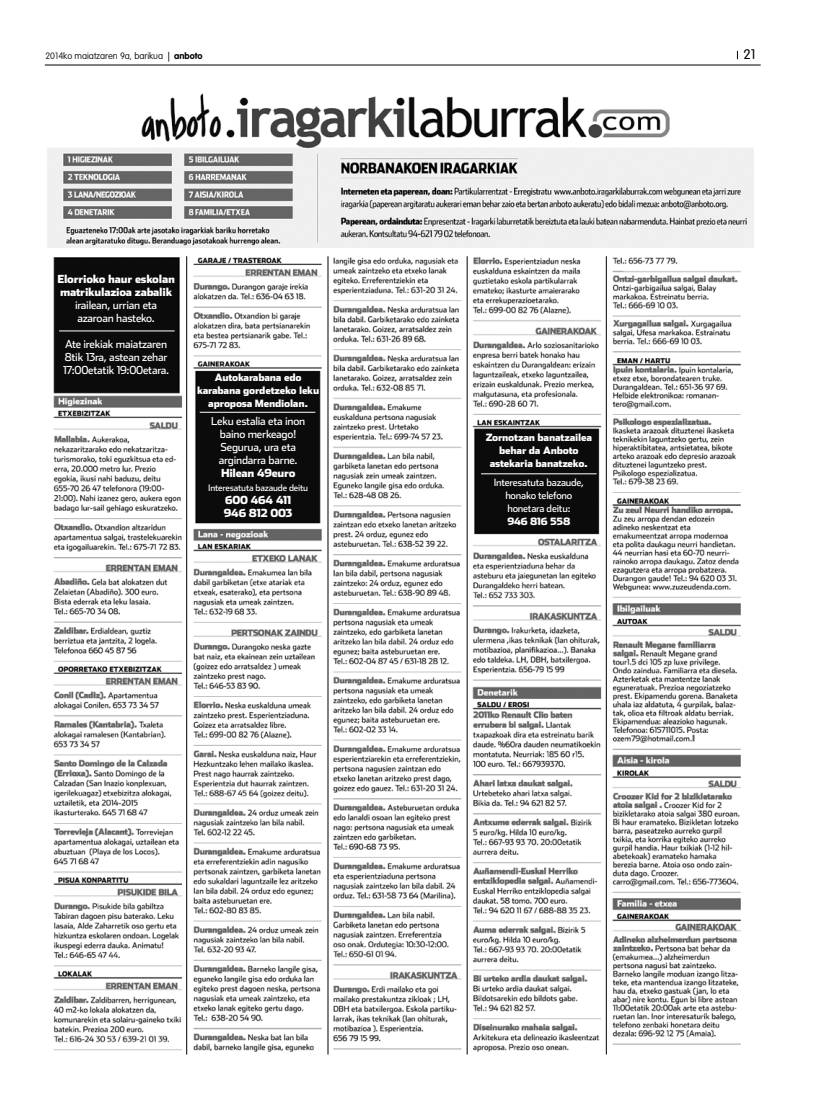
<style>
.page{position:relative;width:823px;height:1112px;background:#fff}
.page>*{position:absolute;margin:0;border:0;box-sizing:border-box;transform-origin:0 0}
.t1{font:300 13.7px "VAG Rounded";color:#000}
.t2{font:11px/13px "Stainless";letter-spacing:-.02em;color:#fff}
.t3{font:900 11px/13px "Stainless";letter-spacing:-.02em;color:#fff}
.t4{font:900 10px/13px "Stainless";letter-spacing:-.02em;color:#fff;text-align:center}
.t5{font:10px/13px "Stainless";letter-spacing:-.02em;color:#fff;text-align:center}
.t6{font:100 9.1px "VAG Rounded";color:#000}
.t7{font:9px "Stainless";letter-spacing:-.02em;color:#fff}
.s1{font-weight:300}
.s2{font-weight:700}
</style>
<div class="page">
<hr style="left:45px;top:65px;width:715px;height:1px;background:#000">
<img style="left:53px;top:256px;width:688px;height:799px">
<hr style="left:186px;top:256px;width:1px;height:798px;background:#000">
<hr style="left:327px;top:256px;width:1px;height:798px;background:#000">
<hr style="left:466px;top:256px;width:1px;height:798px;background:#000">
<hr style="left:605px;top:256px;width:1px;height:798px;background:#000">
<img style="left:47px;top:93px;width:705px;height:154px">
<hr style="left:622px;top:270px;width:143px;height:1px;background:#fff">
<hr style="left:59px;top:330px;width:115px;height:1px;background:#fff">
<hr style="left:199px;top:412px;width:116px;height:1px;background:#fff">
<hr style="left:480px;top:473px;width:116px;height:1px;background:#fff">
<p class="t6" style="left:45px;top:51px;width:159px">2014ko maiatzaren 9a, barikua <span class="s1">|</span> <span class="s2">anboto</span></p>
<p class="t1" style="left:742px;top:47px;width:14px">21</p>
<p class="t3" style="left:57px;top:272px;width:119px">Elorrioko haur eskolan matrikulazioa zabalik</p>
<p class="t2" style="left:75px;top:298px;width:84px">irailean, urrian eta azaroan hasteko.</p>
<p class="t2" style="left:63px;top:337px;width:108px">Ate irekiak maiatzaren<br>8tik 13ra, astean zehar<br>17:00etatik 19:00etara.</p>
<p class="t4" style="left:197px;top:370px;width:123px">Autokarabana edo karabana gordetzeko leku aproposa Mendiolan.</p>
<p class="t2" style="left:211px;top:414px;width:95px;text-align:center">Leku estalia eta inon baino merkeago!<br>Segurua, ura eta argindarra barne.</p>
<p class="t3" style="left:221px;top:466px;width:76px">Hilean 49euro</p>
<p class="t7" style="left:208px;top:482px;width:101px">Interesatuta bazaude deitu</p>
<p class="t3" style="left:224px;top:493px;width:70px">600 464 411<br>946 812 003</p>
<p class="t4" style="left:485px;top:431px;width:108px">Zornotzan banatzailea behar da Anboto astekaria banatzeko.</p>
<p class="t5" style="left:493px;top:476px;width:92px">Interesatuta bazaude, honako telefono honetara deitu:</p>
<p class="t4" style="left:507px;top:515px;width:64px">946 816 558</p>
</div>
